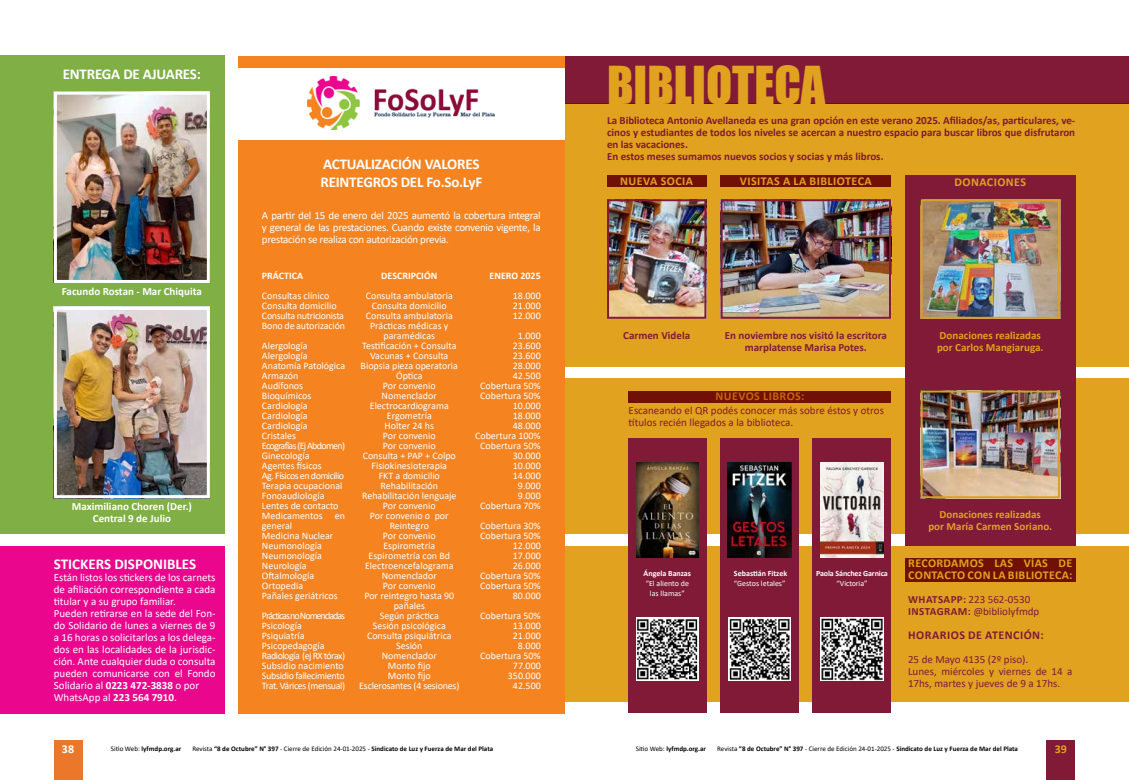
<style>
.page{position:relative;width:1129px;height:780px;background:#fff}
.page>*{position:absolute;margin:0;border:0;box-sizing:border-box;transform-origin:0 0}
.t1{font:48px "Impact";color:#e1a220}
.t2{font:700 15px/18px "Calibri";letter-spacing:-.015em;color:#fff}
.t3{font:700 12px/12px "Calibri";letter-spacing:.03em;color:#e1a220}
.t4{font:700 12px "Calibri";letter-spacing:.04em;color:#801a36}
.t5{font:700 12px "Calibri";color:#fff}
.t6{font:11px/12px "Calibri";color:#fff;text-align:justify}
.t7{font:700 11px/12px "Calibri";letter-spacing:-.005em;color:#801a36}
.t8{font:11px/12px "Calibri";color:#801a36}
.t9{font:700 11px/12px "Calibri";color:#e1a220}
.t10{font:700 11px/12px "Calibri";color:#fff;text-align:center}
.t11{font:10px/10px "Calibri";color:#fff;text-align:right}
.t12{font:10px/10px "Calibri";letter-spacing:-.03em;color:#fff}
.t13{font:700 10px "Calibri";color:#fff}
.t14{font:8px/10px "Calibri";color:#fff;text-align:center}
.t15{font:700 8px "Calibri";letter-spacing:-.01em;color:#fff}
.t16{font:700 7px "Calibri";color:#000}
.s1{font-weight:700}
.s2{font-weight:400}
</style>
<div class="page">
<div style="left:1046px;top:740px;width:28px;height:40px;background:#801a36"></div>
<div style="left:54px;top:740px;width:28px;height:40px;background:#eb772b"></div>
<div style="left:564px;top:104px;width:564px;height:262px;background:#e1a220"></div>
<div style="left:564px;top:546px;width:564px;height:155px;background:#e1a220"></div>
<div style="left:564px;top:56px;width:564px;height:48px;background:#801a36"></div>
<div style="left:564px;top:378px;width:564px;height:156px;background:#e1a220"></div>
<img style="left:723px;top:202px;width:164px;height:114px">
<div style="left:720px;top:199px;width:170px;height:120px;border:2px solid #801a36"></div>
<img style="left:610px;top:202px;width:93px;height:114px">
<div style="left:607px;top:199px;width:99px;height:120px;border:2px solid #801a36"></div>
<div style="left:720px;top:438px;width:78px;height:275px;background:#801a36"></div>
<div style="left:628px;top:438px;width:78px;height:275px;background:#801a36"></div>
<div style="left:812px;top:438px;width:78px;height:275px;background:#801a36"></div>
<img style="left:636px;top:462px;width:62px;height:96px">
<img style="left:727px;top:462px;width:64px;height:96px">
<img style="left:820px;top:462px;width:63px;height:96px">
<img style="left:636px;top:617px;width:62px;height:63px">
<img style="left:728px;top:617px;width:62px;height:63px">
<img style="left:820px;top:617px;width:62px;height:63px">
<div style="left:904px;top:175px;width:171px;height:371px;background:#801a36"></div>
<img style="left:923px;top:202px;width:133px;height:114px">
<div style="left:920px;top:199px;width:139px;height:120px;border:2px solid #dd9d2e"></div>
<img style="left:923px;top:393px;width:133px;height:102px">
<div style="left:920px;top:390px;width:139px;height:108px;border:2px solid #dd9d2e"></div>
<div style="left:607px;top:175px;width:99px;height:12px;background:#701006"></div>
<div style="left:238px;top:56px;width:326px;height:657px;background:#f58320"></div>
<div style="left:237px;top:68px;width:327px;height:71px;background:#fff"></div>
<img style="left:307px;top:77px;width:188px;height:52px">
<div style="left:720px;top:175px;width:170px;height:12px;background:#701006"></div>
<div style="left:904px;top:558px;width:171px;height:23px;background:#701006"></div>
<div style="left:628px;top:390px;width:262px;height:12px;background:#701006"></div>
<div style="left:0;top:56px;width:224px;height:478px;background:#7faf45"></div>
<img style="left:58px;top:96px;width:148px;height:183px">
<div style="left:54px;top:92px;width:156px;height:191px;border:3px solid #fff"></div>
<img style="left:58px;top:311px;width:148px;height:183px">
<div style="left:54px;top:307px;width:156px;height:191px;border:3px solid #fff"></div>
<div style="left:0;top:546px;width:224px;height:167px;background:#eb078d"></div>
<h2 class="t2" style="left:63px;top:65px;width:139px">ENTREGA DE AJUARES:</h2>
<p class="t10" style="left:62px;top:285px;width:141px">Facundo Rostan - Mar Chiquita</p>
<p class="t10" style="left:72px;top:500px;width:122px">Maximiliano Choren (Der.)<br>Central 9 de Julio</p>
<h2 class="t2" style="left:54px;top:555px;width:144px">STICKERS DISPONIBLES</h2>
<p class="t6" style="left:54px;top:571px;width:163px;text-align:left">Están listos los stickers de los carnets de afiliación correspondiente a cada titular y a su grupo familiar.<br>Pueden retirarse en la sede del Fon&shy;do Solidario de lunes a viernes de 9 a 16 horas o solicitarlos a los delega&shy;dos en las localidades de la jurisdic&shy;ción. Ante cualquier duda o consulta pueden comunicarse con el Fondo Solidario al <span class="s1">0223 472-3838</span> o por WhatsApp al <span class="s1">223 564 7910</span>.</p>
<h2 class="t2" style="left:320px;top:155px;width:163px">ACTUALIZACIÓN VALORES<br>REINTEGROS DEL Fo.So.LyF</h2>
<p class="t6" style="left:262px;top:209px;width:280px">A partir del 15 de enero del 2025 aumentó la cobertura integral y general de las prestaciones. Cuando existe convenio vigente, la prestación se realiza con autorización previa.</p>
<p class="t13" style="left:262px;top:268px;width:43px">PRÁCTICA</p>
<p class="t11" style="left:262px;top:290px;width:85px;text-align:left">Consultas clínico<br>Consulta domicilio<br>Consulta nutricionista<br>Bono de autorización</p>
<p class="t11" style="left:262px;top:340px;width:85px;text-align:left">Alergología<br>Alergología<br>Anatomía Patológica<br>Armazón<br>Audífonos<br>Bioquímicos<br>Cardiología<br>Cardiología<br>Cardiología<br>Cristales<br>Ecografías (Ej Abdomen)<br>Ginecología<br>Agentes físicos<br>Ag. Físicos en domicilio<br>Terapia ocupacional<br>Fonoaudiología<br>Lentes de contacto<br>Medicamentos en general<br>Medicina Nuclear<br>Neumonología<br>Neumonología<br>Neurología<br>Oftalmología<br>Ortopedia<br>Pañales geriátricos</p>
<p class="t12" style="left:262px;top:610px;width:85px">Prácticas no Nomencladas<br>Psicología<br>Psiquiatría<br>Psicopedagogía<br>Radiología (ej RX tórax)<br>Subsidio nacimiento<br>Subsidio fallecimiento<br>Trat. Várices (mensual)</p>
<p class="t13" style="left:381px;top:268px;width:58px">DESCRIPCIÓN</p>
<p class="t11" style="left:359px;top:290px;width:102px;text-align:center">Consulta ambulatoria<br>Consulta domicilio<br>Consulta ambulatoria<br>Prácticas médicas y paramédicas<br>Testificación + Consulta<br>Vacunas + Consulta<br>Biopsia pieza operatoria<br>Óptica<br>Por convenio<br>Nomenclador<br>Electrocardiograma<br>Ergometría<br>Holter 24 hs<br>Por convenio<br>Por convenio<br>Consulta + PAP + Colpo<br>Fisiokinesioterapia<br>FKT a domicilio<br>Rehabilitación<br>Rehabilitación lenguaje<br>Por convenio<br>Por convenio o por<br>Reintegro<br>Por convenio<br>Espirometría<br>Espirometría con Bd<br>Electroencefalograma<br>Nomenclador<br>Por convenio<br>Por reintegro hasta 90 pañales<br>Según práctica<br>Sesión psicológica<br>Consulta psiquiátrica<br>Sesión<br>Nomenclador<br>Monto fijo<br>Monto fijo<br>Esclerosantes (4 sesiones)</p>
<p class="t13" style="left:489px;top:268px;width:53px">ENERO 2025</p>
<p class="t11" style="left:512px;top:290px;width:29px;text-align:justify">18.000<br>21.000<br>12.000</p>
<p class="t11" style="left:475px;top:330px;width:67px">1.000<br>23.600<br>23.600<br>28.000<br>42.500<br>Cobertura 50%<br>Cobertura 50%<br>10.000<br>18.000<br>48.000<br>Cobertura 100%<br>Cobertura 50%<br>30.000<br>10.000<br>14.000<br>9.000<br>9.000<br>Cobertura 70%</p>
<p class="t11" style="left:480px;top:520px;width:62px">Cobertura 30%<br>Cobertura 50%<br>12.000<br>17.000<br>26.000<br>Cobertura 50%<br>Cobertura 50%<br>80.000</p>
<p class="t11" style="left:480px;top:610px;width:62px">Cobertura 50%<br>13.000<br>21.000<br>8.000<br>Cobertura 50%<br>77.000<br>350.000<br>42.500</p>
<h1 class="t1" style="left:607px;top:48px;width:220px">BIBLIOTECA</h1>
<p class="t7" style="left:607px;top:114px;width:469px">La Biblioteca Antonio Avellaneda es una gran opción en este verano 2025. Afiliados/as, particulares, ve&shy;cinos y estudiantes de todos los niveles se acercan a nuestro espacio para buscar libros que disfrutaron en las vacaciones.<br>En estos meses sumamos nuevos socios y socias y más libros.</p>
<p class="t3" style="left:620px;top:175px;width:74px">NUEVA SOCIA</p>
<p class="t3" style="left:954px;top:176px;width:73px">DONACIONES</p>
<p class="t3" style="left:739px;top:175px;width:133px">VISITAS A LA BIBLIOTECA</p>
<p class="t7" style="left:623px;top:329px;width:68px">Carmen Videla</p>
<p class="t7" style="left:724px;top:329px;width:163px;text-align:center">En noviembre nos visitó la escritora marplatense Marisa Potes.</p>
<p class="t3" style="left:715px;top:389px;width:91px">NUEVOS LIBROS:</p>
<p class="t8" style="left:628px;top:404px;width:257px">Escaneando el QR podés conocer más sobre éstos y otros títulos recién llegados a la biblioteca.</p>
<p class="t9" style="left:936px;top:329px;width:108px">Donaciones realizadas por Carlos Mangiaruga.</p>
<p class="t15" style="left:643px;top:567px;width:49px">Ángela Banzas</p>
<p class="t14" style="left:645px;top:578px;width:45px">“El aliento de las llamas”</p>
<p class="t15" style="left:733px;top:567px;width:55px">Sebastián Fitzek</p>
<p class="t14" style="left:733px;top:578px;width:53px">“Gestos letales”</p>
<p class="t15" style="left:815px;top:567px;width:73px">Paola Sánchez Garnica</p>
<p class="t14" style="left:836px;top:578px;width:32px">“Victoria”</p>
<p class="t9" style="left:928px;top:508px;width:125px;text-align:center">Donaciones realizadas<br>por María Carmen Soriano.</p>
<p class="t3" style="left:908px;top:556px;width:166px">RECORDAMOS LAS VÍAS DE<br>CONTACTO CON LA BIBLIOTECA:</p>
<p class="t8" style="left:907px;top:593px;width:133px"><span class="s1">WHATSAPP:</span> 223 562-0530<br><span class="s1">INSTAGRAM:</span> @bibliolyfmdp</p>
<p class="t4" style="left:908px;top:626px;width:137px">HORARIOS DE ATENCIÓN:</p>
<p class="t8" style="left:907px;top:653px;width:166px">25 de Mayo 4135 (2º piso).<br>Lunes, miércoles y viernes de 14 a<br>17hs, martes y jueves de 9 a 17hs.</p>
<p class="t5" style="left:62px;top:740px;width:14px">38</p>
<p class="t16" style="left:111px;top:743px;width:72px"><span class="s2">Sitio Web:</span> lyfmdp.org.ar</p>
<p class="t16" style="left:192px;top:743px;width:302px"><span class="s2">Revista</span> “8 de Octubre” N° 397 <span class="s2">- Cierre de Edición 24-01-2025 -</span> Sindicato de Luz y Fuerza de Mar del Plata</p>
<p class="t16" style="left:635px;top:743px;width:72px"><span class="s2">Sitio Web:</span> lyfmdp.org.ar</p>
<p class="t16" style="left:717px;top:743px;width:302px"><span class="s2">Revista</span> “8 de Octubre” N° 397 <span class="s2">- Cierre de Edición 24-01-2025 -</span> Sindicato de Luz y Fuerza de Mar del Plata</p>
<p class="t3" style="left:1054px;top:742px;width:14px">39</p>
</div>
